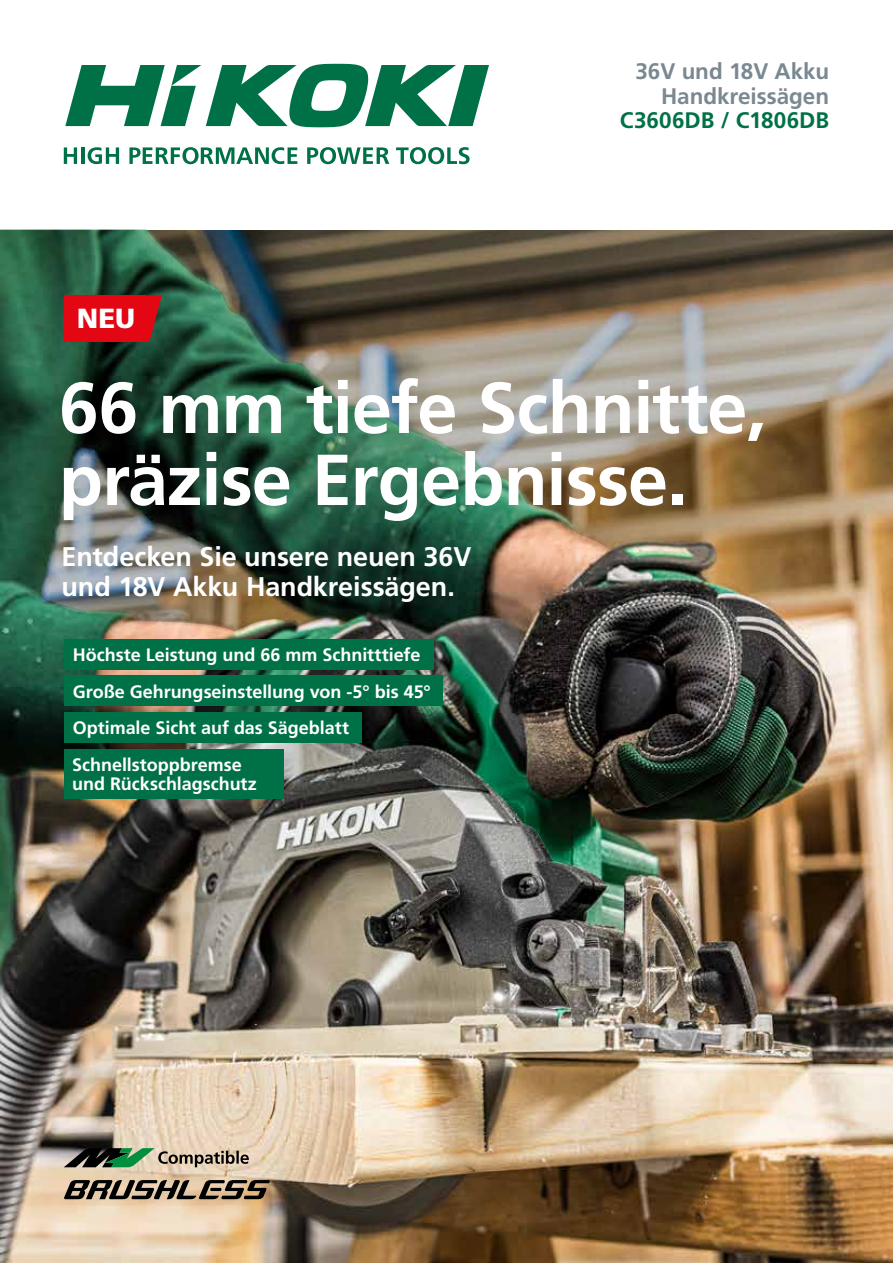
<style>
.page{position:relative;width:893px;height:1263px;background:#fff}
.page>*{position:absolute;margin:0;border:0;box-sizing:border-box;transform-origin:0 0}
.t1{font:700 72px/72px "Frutiger LT Std";letter-spacing:-.015em;color:#fff}
.t2{font:900 27.6px "Frutiger LT Std";color:#fff}
.t3{font:700 27px/30px "Frutiger LT Std";letter-spacing:-.005em;color:#fff}
.t4{font:700 22.5px/24px "Frutiger LT Std";color:#7a8891;text-align:right}
.t5{font:700 22.5px "Frutiger LT Std";color:#007147}
.t6{font:700 18px/36.8px "Frutiger LT Std";color:#fff}
</style>
<div class="page">
<img style="left:812px;top:775px;width:81px;height:488px">
<img style="left:812px;top:230px;width:81px;height:545px">
<img style="left:0;top:230px;width:812px;height:1033px">
<svg style="left:64px;top:147px;width:13px;height:17px"></svg>
<hr style="left:81px;top:147px;width:4px;height:17px;background:#007147">
<svg style="left:88px;top:147px;width:31px;height:17px"></svg>
<svg style="left:129px;top:147px;width:168px;height:17px"></svg>
<svg style="left:307px;top:147px;width:82px;height:17px"></svg>
<svg style="left:396px;top:147px;width:74px;height:17px"></svg>
<svg style="left:65px;top:64px;width:424px;height:63px"></svg>
<svg style="left:64px;top:1148px;width:185px;height:19px"></svg>
<svg style="left:64px;top:1180px;width:206px;height:19px"></svg>
<div style="left:64px;top:712px;width:298px;height:31px;background:#007147"></div>
<div style="left:64px;top:749px;width:219px;height:50px;background:#007147"></div>
<div style="left:64px;top:676px;width:379px;height:30px;background:#007147"></div>
<div style="left:64px;top:639px;width:370px;height:30px;background:#007147"></div>
<svg style="left:146px;top:296px;width:16px;height:46px"></svg>
<div style="left:64px;top:296px;width:82px;height:46px;background:#e30613"></div>
<h2 class="t2" style="left:77px;top:302px;width:60px">NEU</h2>
<p class="t4" style="left:635px;top:60px;width:195px">36V und 18V Akku<br>Handkreissägen</p>
<p class="t5" style="left:620px;top:106px;width:211px">C3606DB / C1806DB</p>
<h1 class="t1" style="left:59px;top:372px;width:709px">66 mm tiefe Schnitte, präzise Ergebnisse.</h1>
<h3 class="t3" style="left:62px;top:542px;width:411px">Entdecken Sie unsere neuen 36V und 18V Akku Handkreissägen.</h3>
<p class="t6" style="left:73px;top:636px;width:349px">Höchste Leistung und 66 mm Schnitttiefe</p>
<p class="t6" style="left:73px;top:673px;width:359px">Große Gehrungseinstellung von -5° bis 45°</p>
<p class="t6" style="left:72px;top:709px;width:278px">Optimale Sicht auf das Sägeblatt<br>Schnellstoppbremse</p>
<p class="t6" style="left:72px;top:766px;width:186px">und Rückschlagschutz</p>
</div>
